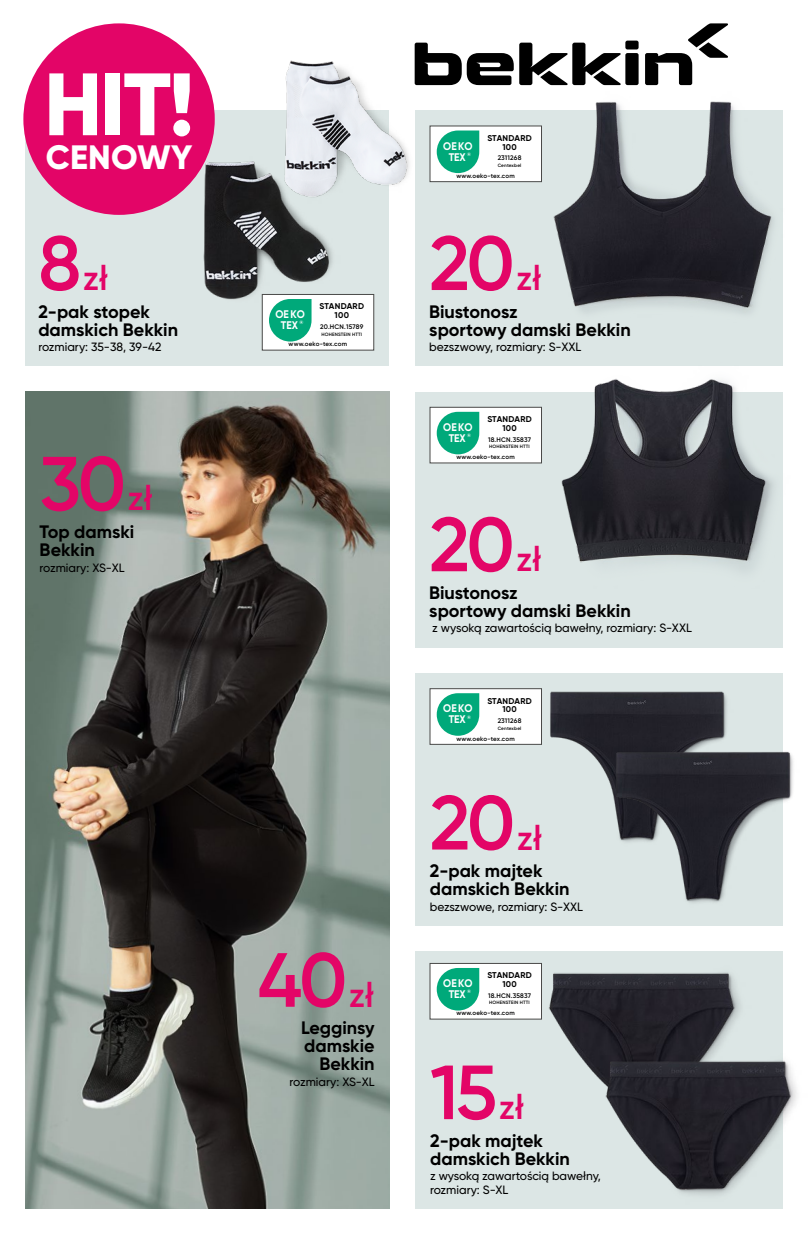
<style>
.page{position:relative;width:808px;height:1234px;background:#fff}
.page>*{position:absolute;margin:0;border:0;box-sizing:border-box;transform-origin:0 0}
.t1{font:800 88.2px "Gilroy";color:#fff}
.t2{font:600 76.5px "Gilroy";letter-spacing:-.04em;color:#e30567}
.t3{font:600 34.5px "Gilroy";color:#e30567}
.t4{font:800 33.75px "Gilroy";letter-spacing:.01em;color:#fff}
.t5{font:700 18px/18px "Gilroy";color:#000}
.t6{font:500 12px/13.5px "Gilroy";color:#000}
.t7{font:700 11.1px/10.9px "Gilroy";color:#fff;text-align:center;scale:.92 1}
.t8{font:700 8.4px/8.7px "Gilroy";letter-spacing:.03em;color:#000;text-align:center}
.t9{font:600 6.6px "Gilroy";letter-spacing:.03em;color:#000}
.t10{font:600 6.3px "Gilroy";letter-spacing:.03em;color:#000}
.t11{font:700 4.95px "Gilroy";color:#fff}
.t12{font:600 4.8px "Gilroy";letter-spacing:.03em;color:#000}
.s1{font-size:76.5px}
.s2{font-size:34.5px}
</style>
<div class="page">
<div style="left:415px;top:392px;width:367px;height:255px;background:#dce6e5"></div>
<div style="left:415px;top:672px;width:367px;height:253px;background:#dce6e5"></div>
<div style="left:26px;top:111px;width:363px;height:255px;background:#dce6e5"></div>
<div style="left:415px;top:111px;width:367px;height:255px;background:#dce6e5"></div>
<div style="left:415px;top:950px;width:367px;height:258px;background:#dce6e5"></div>
<img style="left:26px;top:392px;width:363px;height:816px">
<img style="left:500px;top:950px;width:240px;height:72px">
<img style="left:557px;top:1021px;width:240px;height:188px">
<img style="left:482px;top:625px;width:301px;height:120px">
<img style="left:547px;top:682px;width:246px;height:293px">
<img style="left:243px;top:42px;width:195px;height:143px">
<img style="left:161px;top:124px;width:195px;height:214px">
<img style="left:523px;top:84px;width:260px;height:239px">
<img style="left:522px;top:323px;width:261px;height:302px">
<div style="left:625px;top:41px;width:14px;height:8px;background:#000;border-radius:2px"></div>
<svg style="left:415px;top:43px;width:206px;height:42px"></svg>
<div style="left:625px;top:53px;width:14px;height:32px;background:#000;border-radius:2px"></div>
<svg style="left:645px;top:23px;width:83px;height:62px"></svg>
<div style="left:429px;top:407px;width:113px;height:56px;background:#fff;border:1px solid #4a4a49"></div>
<div style="left:437px;top:412px;width:42px;height:42px;background:#00a97a;border-radius:21px"></div>
<div style="left:429px;top:688px;width:113px;height:56px;background:#fff;border:1px solid #4a4a49"></div>
<div style="left:437px;top:693px;width:42px;height:42px;background:#00a97a;border-radius:21px"></div>
<div style="left:429px;top:962px;width:113px;height:57px;background:#fff;border:1px solid #4a4a49"></div>
<div style="left:437px;top:967px;width:42px;height:43px;background:#00a97a;border-radius:21px"></div>
<div style="left:429px;top:125px;width:113px;height:57px;background:#fff;border:1px solid #4a4a49"></div>
<div style="left:437px;top:130px;width:42px;height:43px;background:#00a97a;border-radius:21px"></div>
<div style="left:262px;top:294px;width:112px;height:56px;background:#fff;border:1px solid #4a4a49"></div>
<div style="left:269px;top:299px;width:42px;height:42px;background:#00a97a;border-radius:21px"></div>
<div style="left:23px;top:23px;width:192px;height:192px;background:#e30567;border-radius:50%"></div>
<h1 class="t1" style="left:44px;top:49px;width:152px">HIT!</h1>
<h3 class="t4" style="left:46px;top:136px;width:148px">CENOWY</h3>
<h3 class="t3" style="left:38px;top:256px;width:71px"><span class="s1">8</span>zł</h3>
<h3 class="t5" style="left:38px;top:302px;width:141px">2-pak stopek damskich Bekkin</h3>
<p class="t6" style="left:38px;top:340px;width:125px">rozmiary: 35-38, 39-42</p>
<h2 class="t2" style="left:40px;top:436px;width:114px">30<span class="s2">zł</span></h2>
<h3 class="t5" style="left:40px;top:522px;width:96px">Top damski<br>Bekkin</h3>
<p class="t6" style="left:40px;top:560px;width:87px">rozmiary: XS-XL</p>
<p class="t8" style="left:320px;top:302px;width:46px">STANDARD<br>100</p>
<p class="t9" style="left:320px;top:322px;width:45px">20.HCN.15789</p>
<p class="t12" style="left:322px;top:331px;width:42px">HOHENSTEIN HTTI</p>
<p class="t10" style="left:289px;top:340px;width:60px">www.oeko-tex.com</p>
<p class="t7" style="left:276px;top:308px;width:33px">OEKO<br>TEX</p>
<p class="t11" style="left:299px;top:319px;width:5px">®</p>
<h2 class="t2" style="left:258px;top:932px;width:118px">40<span class="s2">zł</span></h2>
<h3 class="t5" style="left:301px;top:1018px;width:75px;text-align:right">Legginsy damskie<br>Bekkin</h3>
<p class="t6" style="left:290px;top:1074px;width:87px">rozmiary: XS-XL</p>
<p class="t8" style="left:487px;top:133px;width:46px">STANDARD<br>100</p>
<p class="t9" style="left:498px;top:154px;width:25px">2311268</p>
<p class="t12" style="left:498px;top:162px;width:25px">Centexbel</p>
<p class="t10" style="left:456px;top:172px;width:60px">www.oeko-tex.com</p>
<p class="t7" style="left:443px;top:140px;width:33px">OEKO<br>TEX</p>
<p class="t11" style="left:467px;top:151px;width:5px">®</p>
<h2 class="t2" style="left:429px;top:216px;width:113px">20<span class="s2">zł</span></h2>
<h3 class="t5" style="left:429px;top:302px;width:203px">Biustonosz<br>sportowy damski Bekkin</h3>
<p class="t6" style="left:429px;top:340px;width:154px">bezszwowy, rozmiary: S-XXL</p>
<p class="t8" style="left:487px;top:415px;width:46px">STANDARD<br>100</p>
<p class="t9" style="left:488px;top:435px;width:45px">18.HCN.35837</p>
<p class="t12" style="left:489px;top:443px;width:42px">HOHENSTEIN HTTI</p>
<p class="t10" style="left:456px;top:453px;width:60px">www.oeko-tex.com</p>
<p class="t7" style="left:443px;top:421px;width:33px">OEKO<br>TEX</p>
<p class="t11" style="left:467px;top:432px;width:5px">®</p>
<h2 class="t2" style="left:429px;top:497px;width:113px">20<span class="s2">zł</span></h2>
<h3 class="t5" style="left:429px;top:583px;width:203px">Biustonosz<br>sportowy damski Bekkin</h3>
<p class="t6" style="left:432px;top:621px;width:261px">z wysoką zawartością bawełny, rozmiary: S-XXL</p>
<p class="t8" style="left:487px;top:696px;width:46px">STANDARD<br>100</p>
<p class="t9" style="left:498px;top:716px;width:25px">2311268</p>
<p class="t12" style="left:498px;top:725px;width:25px">Centexbel</p>
<p class="t10" style="left:456px;top:734px;width:60px">www.oeko-tex.com</p>
<p class="t7" style="left:443px;top:702px;width:33px">OEKO<br>TEX</p>
<p class="t11" style="left:467px;top:713px;width:5px">®</p>
<h2 class="t2" style="left:430px;top:775px;width:113px">20<span class="s2">zł</span></h2>
<h3 class="t5" style="left:430px;top:861px;width:141px">2-pak majtek damskich Bekkin</h3>
<p class="t6" style="left:430px;top:899px;width:155px">bezszwowe, rozmiary: S-XXL</p>
<p class="t8" style="left:487px;top:970px;width:46px">STANDARD<br>100</p>
<p class="t9" style="left:488px;top:991px;width:45px">18.HCN.35837</p>
<p class="t12" style="left:489px;top:999px;width:42px">HOHENSTEIN HTTI</p>
<p class="t10" style="left:456px;top:1009px;width:60px">www.oeko-tex.com</p>
<p class="t7" style="left:443px;top:977px;width:33px">OEKO<br>TEX</p>
<p class="t11" style="left:467px;top:988px;width:5px">®</p>
<h2 class="t2" style="left:430px;top:1044px;width:95px">15<span class="s2">zł</span></h2>
<h3 class="t5" style="left:430px;top:1130px;width:141px">2-pak majtek damskich Bekkin</h3>
<p class="t6" style="left:430px;top:1168px;width:172px">z wysoką zawartością bawełny, rozmiary: S-XL</p>
</div>
